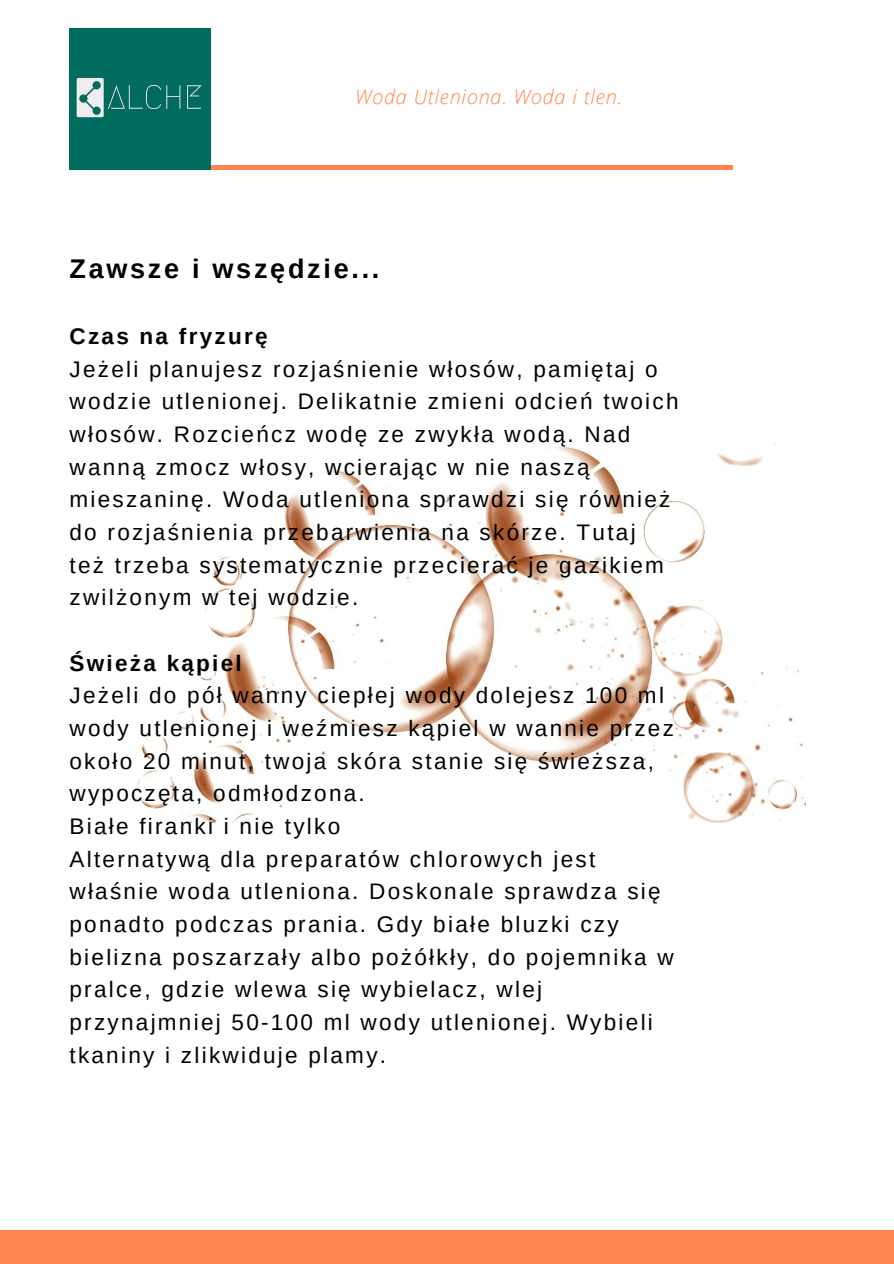
<style>
.page{position:relative;width:894px;height:1264px;background:#fff}
.page>*{position:absolute;margin:0;border:0;box-sizing:border-box;transform-origin:0 0}
.t1{font:700 27px "Arimo";letter-spacing:.1em;color:#000}
.t2{font:22.5px/32.7px "Arimo";letter-spacing:.1em;color:#000}
.t3{font:700 22.5px "Arimo";letter-spacing:.1em;color:#000}
.t4{font:italic 300 19.8px "Open Sans";letter-spacing:.04em;color:#ff864e}
</style>
<div class="page">
<div style="left:0;top:1230px;width:893px;height:33px;background:#ff864e"></div>
<div style="left:69px;top:165px;width:664px;height:5px;background:#ff864e"></div>
<img style="left:69px;top:29px;width:141px;height:141px">
<img style="left:137px;top:442px;width:667px;height:380px">
<p class="t4" style="left:355px;top:83px;width:268px">Woda Utleniona. Woda i tlen.</p>
<p class="t1" style="left:69px;top:253px;width:311px">Zawsze i wszędzie...</p>
<p class="t3" style="left:69px;top:323px;width:199px">Czas na fryzurę</p>
<p class="t2" style="left:69px;top:352px;width:610px">Jeżeli planujesz rozjaśnienie włosów, pamiętaj o wodzie utlenionej. Delikatnie zmieni odcień twoich włosów. Rozcieńcz wodę ze zwykła wodą. Nad wanną zmocz włosy, wcierając w nie naszą mieszaninę. Woda utleniona sprawdzi się również do rozjaśnienia przebarwienia na skórze. Tutaj<br>też trzeba systematycznie przecierać je gazikiem zwilżonym w tej wodzie.</p>
<p class="t3" style="left:69px;top:650px;width:174px">Świeża kąpiel</p>
<p class="t2" style="left:69px;top:679px;width:605px">Jeżeli do pół wanny ciepłej wody dolejesz 100 ml wody utlenionej i weźmiesz kąpiel w wannie przez około 20 minut, twoja skóra stanie się świeższa, wypoczęta, odmłodzona.<br>Białe firanki i nie tylko<br>Alternatywą dla preparatów chlorowych jest właśnie woda utleniona. Doskonale sprawdza się ponadto podczas prania. Gdy białe bluzki czy bielizna poszarzały albo pożółkły, do pojemnika w pralce, gdzie wlewa się wybielacz, wlej przynajmniej 50-100 ml wody utlenionej. Wybieli tkaniny i zlikwiduje plamy.</p>
</div>
